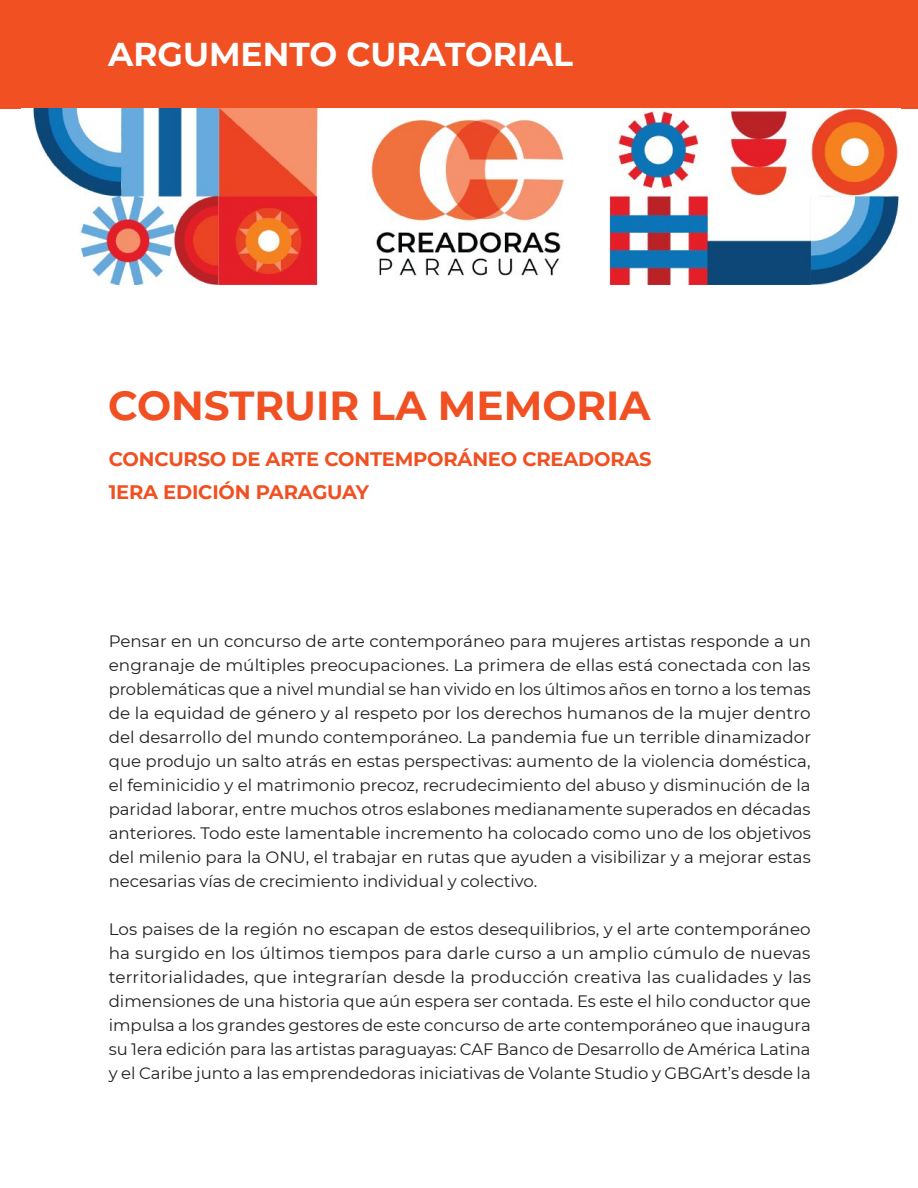
<style>
.page{position:relative;width:918px;height:1188px;background:#fff}
.page>*{position:absolute;margin:0;border:0;box-sizing:border-box;transform-origin:0 0}
.t1{font:700 40.5px "Montserrat";color:#f05022}
.t2{font:700 33px "Montserrat";color:#fff}
.t3{font:700 19.5px/33px "Montserrat";letter-spacing:-.01em;color:#f05022}
.t4{font:16.5px/24px "Montserrat";color:#231f20;text-align:justify}
</style>
<div class="page">
<div style="left:1px;top:0;width:917px;height:109px;background:#f05022"></div>
<img style="left:33px;top:109px;width:867px;height:175px">
<h2 class="t2" style="left:108px;top:30px;width:467px">ARGUMENTO CURATORIAL</h2>
<h1 class="t1" style="left:108px;top:377px;width:544px">CONSTRUIR LA MEMORIA</h1>
<p class="t3" style="left:109px;top:442px;width:545px">CONCURSO DE ARTE CONTEMPORÁNEO CREADORAS<br>1ERA EDICIÓN PARAGUAY</p>
<p class="t4" style="left:109px;top:628px;width:704px">Pensar en un concurso de arte contemporáneo para mujeres artistas responde a un engranaje de múltiples preocupaciones. La primera de ellas está conectada con las problemáticas que a nivel mundial se han vivido en los últimos años en torno a los temas de la equidad de género y al respeto por los derechos humanos de la mujer dentro del desarrollo del mundo contemporáneo. La pandemia fue un terrible dinamizador que produjo un salto atrás en estas perspectivas: aumento de la violencia doméstica, el feminicidio y el matrimonio precoz, recrudecimiento del abuso y disminución de la paridad laborar, entre muchos otros eslabones medianamente superados en décadas anteriores. Todo este lamentable incremento ha colocado como uno de los objetivos del milenio para la ONU, el trabajar en rutas que ayuden a visibilizar y a mejorar estas necesarias vías de crecimiento individual y colectivo.</p>
<p class="t4" style="left:109px;top:916px;width:704px">Los paises de la región no escapan de estos desequilibrios, y el arte contemporáneo ha surgido en los últimos tiempos para darle curso a un amplio cúmulo de nuevas territorialidades, que integrarían desde la producción creativa las cualidades y las dimensiones de una historia que aún espera ser contada. Es este el hilo conductor que impulsa a los grandes gestores de este concurso de arte contemporáneo que inaugura su 1era edición para las artistas paraguayas: CAF Banco de Desarrollo de América Latina y el Caribe junto a las emprendedoras iniciativas de Volante Studio y GBGArt’s desde la</p>
</div>
